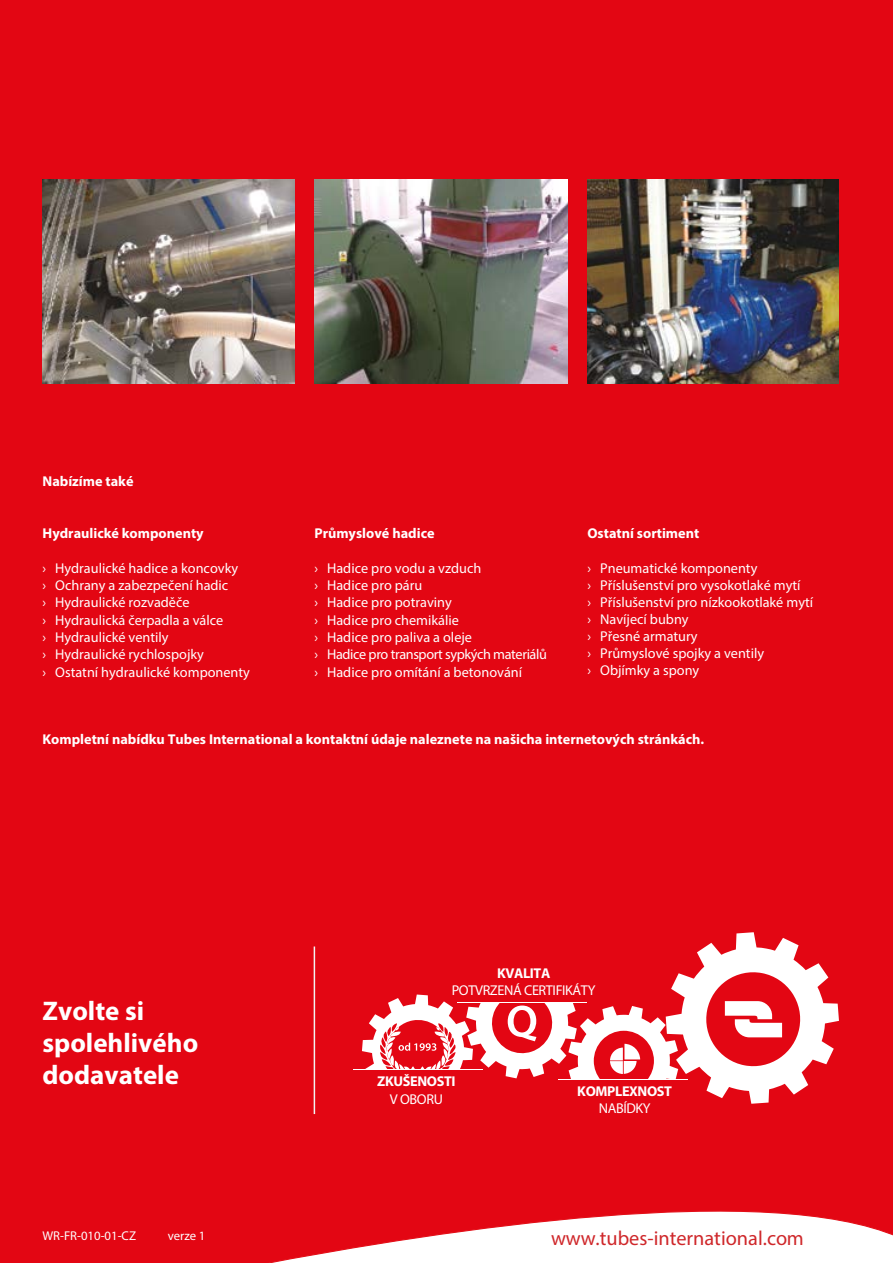
<style>
.page{position:relative;width:893px;height:1263px;background:#e30613}
.page>*{position:absolute;margin:0;border:0;box-sizing:border-box;transform-origin:0 0}
.t1{font:700 27px/32.4px "Myriad Pro";color:#fff}
.t2{font:20.25px "Myriad Pro";color:#cf272a}
.t3{font:14.25px/17.2px "Myriad Pro";color:#fff}
.t4{font:700 14.25px "Myriad Pro";color:#fff}
.t5{font:700 14.25px "Myriad Pro";letter-spacing:-.025em;color:#fff}
.t6{font:14.25px "Myriad Pro";letter-spacing:-.025em;color:#fff}
.t7{font:12.75px "Myriad Pro";color:#fff}
</style>
<div class="page">
<img style="left:43px;top:179px;width:251px;height:204px">
<img style="left:314px;top:179px;width:254px;height:204px">
<img style="left:587px;top:179px;width:252px;height:204px">
<hr style="left:353px;top:1069px;width:129px;height:1px;background:#fff">
<svg style="left:362px;top:932px;width:477px;height:172px"></svg>
<hr style="left:314px;top:946px;width:1px;height:168px;background:#f2f2f2">
<svg style="left:269px;top:1211px;width:624px;height:52px;fill:#fff"></svg>
<p class="t4" style="left:43px;top:472px;width:93px">Nabízíme také</p>
<p class="t4" style="left:43px;top:524px;width:163px">Hydraulické komponenty</p>
<p class="t3" style="left:43px;top:559px;width:209px">› Hydraulické hadice a koncovky<br>› Ochrany a zabezpečení hadic<br>› Hydraulické rozvaděče<br>› Hydraulická čerpadla a válce<br>› Hydraulické ventily<br>› Hydraulické rychlospojky<br>› Ostatní hydraulické komponenty</p>
<p class="t4" style="left:314px;top:524px;width:122px">Průmyslové hadice</p>
<p class="t3" style="left:314px;top:559px;width:234px">› Hadice pro vodu a vzduch<br>› Hadice pro páru<br>› Hadice pro potraviny<br>› Hadice pro chemikálie<br>› Hadice pro paliva a oleje<br>› Hadice pro transport sypkých materiálů › Hadice pro omítání a betonování</p>
<p class="t4" style="left:587px;top:524px;width:113px">Ostatní sortiment</p>
<p class="t3" style="left:587px;top:559px;width:227px">› Pneumatické komponenty<br>› Příslušenství pro vysokotlaké mytí<br>› Příslušenství pro nízkookotlaké mytí › Navíjecí bubny<br>› Přesné armatury<br>› Průmyslové spojky a ventily<br>› Objímky a spony</p>
<p class="t4" style="left:43px;top:730px;width:663px">Kompletní nabídku Tubes International a kontaktní údaje naleznete na našicha internetových stránkách.</p>
<h1 class="t1" style="left:43px;top:993px;width:157px">Zvolte si spolehlivého dodavatele</h1>
<p class="t7" style="left:43px;top:1227px;width:95px">WR-FR-010-01-CZ</p>
<p class="t7" style="left:168px;top:1227px;width:39px">verze 1</p>
<p class="t5" style="left:497px;top:964px;width:55px">KVALITA</p>
<p class="t6" style="left:452px;top:982px;width:145px">POTVRZENÁ CERTIFIKÁTY</p>
<p class="t5" style="left:377px;top:1072px;width:80px">ZKUŠENOSTI</p>
<p class="t3" style="left:390px;top:1090px;width:54px">V OBORU</p>
<p class="t5" style="left:577px;top:1082px;width:96px">KOMPLEXNOST</p>
<p class="t6" style="left:599px;top:1099px;width:53px">NABÍDKY</p>
<h2 class="t2" style="left:551px;top:1226px;width:254px">www.tubes-international.com</h2>
</div>
